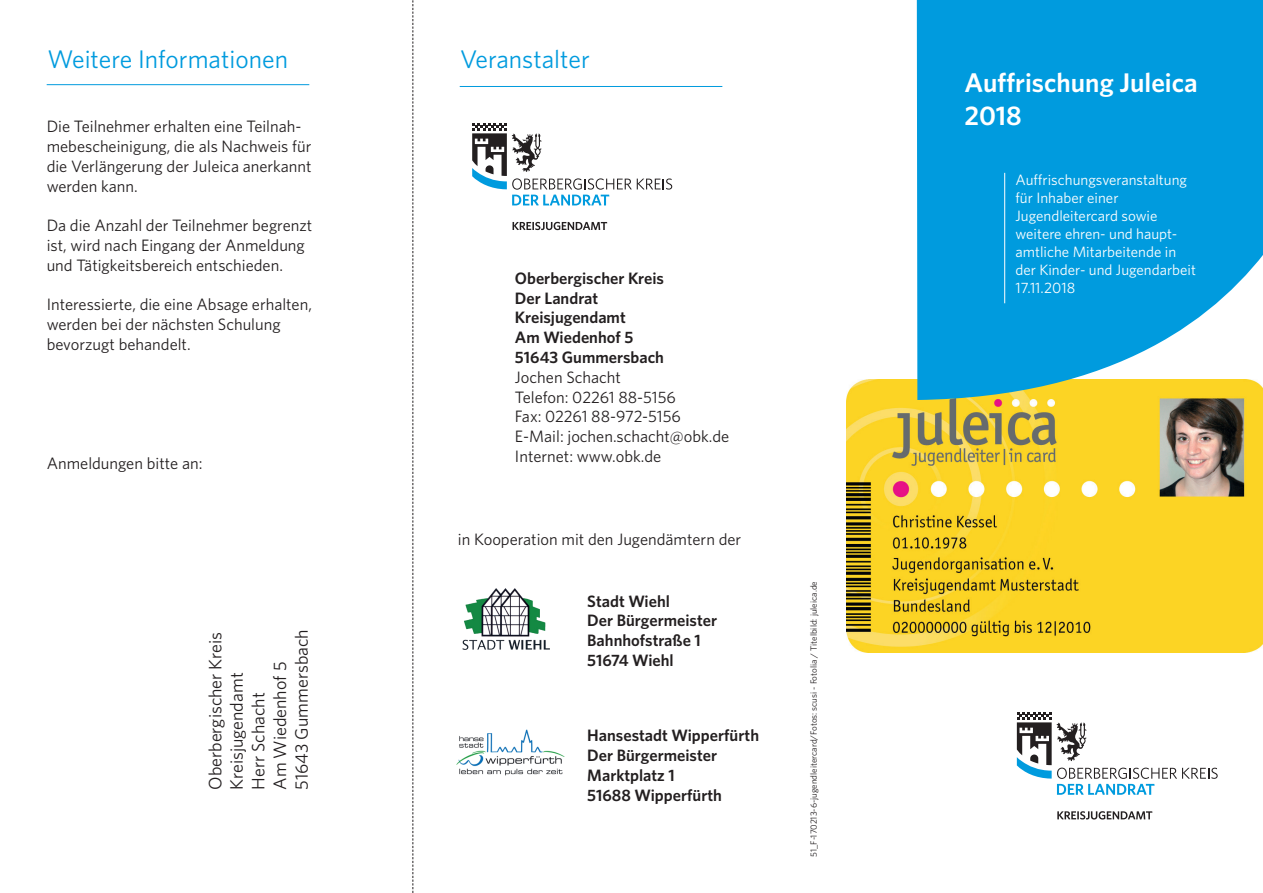
<style>
.page{position:relative;width:1263px;height:893px;background:#fff}
.page>*{position:absolute;margin:0;border:0;box-sizing:border-box;transform-origin:0 0}
.t1{font:600 27px/33px "Whitney";color:#fff}
.t2{font:25.5px "Whitney";color:#009bde}
.t3{font:18px/21.6px "Whitney";color:#231f20}
.t4{font:16.5px/19.8px "Whitney";color:#231f20}
.t5{font:600 16.5px/19.8px "Whitney";color:#231f20}
.t6{font:15px/18px "Whitney";color:#fff}
.t7{font:9px "Whitney";color:#231f20}
</style>
<div class="page">
<img style="left:847px;top:380px;width:416px;height:272px">
<svg style="left:917px;top:0;width:346px;height:400px;background:#1aa3d9"></svg>
<svg style="left:472px;top:123px;width:200px;height:83px"></svg>
<svg style="left:512px;top:222px;width:95px;height:8px"></svg>
<svg style="left:1017px;top:712px;width:201px;height:83px"></svg>
<svg style="left:1057px;top:811px;width:95px;height:8px"></svg>
<hr style="left:1004px;top:173px;width:1px;height:130px;background:#fff">
<hr style="left:460px;top:86px;width:262px;height:1px;background:#009bde">
<hr style="left:47px;top:84px;width:262px;height:1px;background:#009bde">
<svg style="left:412px;top:0;width:1px;height:893px"></svg>
<img style="left:462px;top:588px;width:88px;height:62px">
<img style="left:456px;top:729px;width:109px;height:47px">
<h2 class="t2" style="left:48px;top:42px;width:242px">Weitere Informationen</h2>
<p class="t4" style="left:47px;top:116px;width:266px">Die Teilnehmer erhalten eine Teilnah&shy;mebescheinigung, die als Nachweis für die Verlängerung der Juleica anerkannt werden kann.</p>
<p class="t4" style="left:47px;top:215px;width:267px">Da die Anzahl der Teilnehmer begrenzt ist, wird nach Eingang der Anmeldung und Tätigkeitsbereich entschieden.</p>
<p class="t4" style="left:47px;top:294px;width:267px">Interessierte, die eine Absage erhalten, werden bei der nächsten Schulung bevorzugt behandelt.</p>
<p class="t4" style="left:47px;top:453px;width:157px">Anmeldungen bitte an:</p>
<p class="t3" style="left:204px;top:790px;width:162px;rotate:-90deg">Oberbergischer Kreis<br>Kreisjugendamt<br>Herr Schacht<br>Am Wiedenhof 5<br>51643 Gummersbach</p>
<h2 class="t2" style="left:460px;top:42px;width:131px">Veranstalter</h2>
<p class="t5" style="left:515px;top:268px;width:151px">Oberbergischer Kreis<br>Der Landrat<br>Kreisjugendamt<br>Am Wiedenhof 5<br>51643 Gummersbach</p>
<p class="t4" style="left:515px;top:367px;width:216px">Jochen Schacht<br>Telefon: 02261 88-5156<br>Fax: 02261 88-972-5156<br>E-Mail: jochen.schacht@obk.de<br>Internet: www.obk.de</p>
<p class="t4" style="left:458px;top:529px;width:285px">in Kooperation mit den Jugendämtern der</p>
<p class="t5" style="left:587px;top:591px;width:131px">Stadt Wiehl<br>Der Bürgermeister<br>Bahnhofstraße 1<br>51674 Wiehl</p>
<p class="t5" style="left:587px;top:725px;width:173px">Hansestadt Wipperfürth<br>Der Bürgermeister<br>Marktplatz 1<br>51688 Wipperfürth</p>
<p class="t7" style="left:808px;top:857px;width:277px;rotate:-90deg">51_F-170213-6-jugendleitercard/Fotos: scusi - Fotolia / Titelbild: juleica.de</p>
<h1 class="t1" style="left:964px;top:65px;width:235px">Auffrischung Juleica<br>2018</h1>
<p class="t6" style="left:1015px;top:170px;width:182px">Auffrischungsveranstaltung für Inhaber einer<br>Jugendleitercard sowie weitere ehren- und haupt&shy;amtliche Mitarbeitende in der Kinder- und Jugendarbeit<br>17.11.2018</p>
</div>
